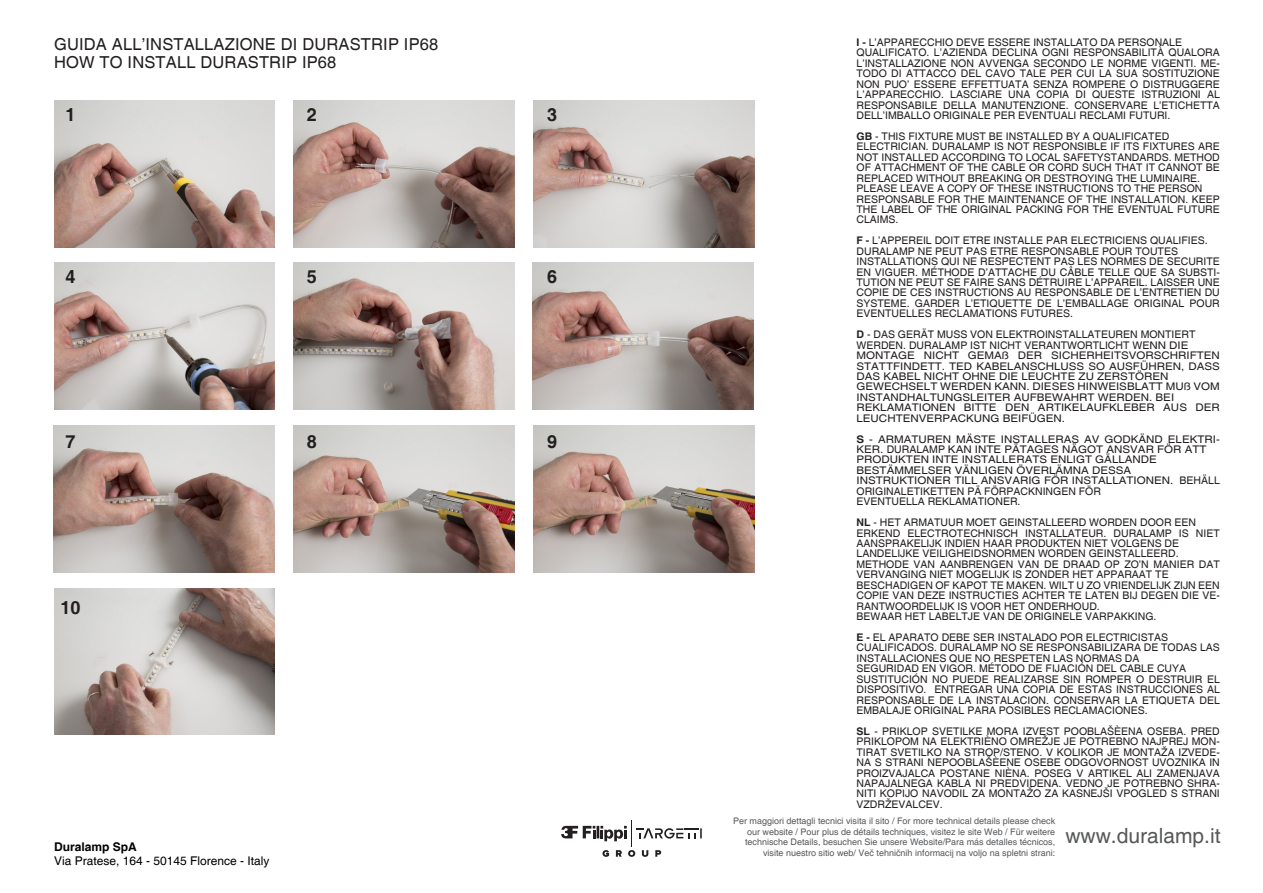
<style>
.page{position:relative;width:1263px;height:893px;background:#fff}
.page>*{position:absolute;margin:0;border:0;box-sizing:border-box;transform-origin:0 0}
.t1{font:21px "Helvetica";color:#57585a}
.t2{font:700 18px "Helvetica";color:#231f20}
.t3{font:16.5px "Helvetica";letter-spacing:.01em;color:#231f20}
.t4{font:12px "Helvetica";color:#000}
.t5{font:700 12px "Helvetica";color:#000}
.t6{font:10.5px/10.5px "Helvetica";color:#231f20;text-align:justify}
.t7{font:10.5px/10.5px "Helvetica";color:#231f20;scale:1.1 1}
.t8{font:9px/10.8px "Helvetica";color:#57585a;text-align:right}
.s1{font-weight:700}
</style>
<div class="page">
<svg style="left:561px;top:820px;width:141px;height:37px"></svg>
<img style="left:54px;top:100px;width:221px;height:147px">
<img style="left:294px;top:100px;width:220px;height:147px">
<img style="left:534px;top:100px;width:220px;height:147px">
<img style="left:54px;top:263px;width:221px;height:147px">
<img style="left:294px;top:263px;width:220px;height:147px">
<img style="left:533px;top:263px;width:220px;height:147px">
<img style="left:54px;top:425px;width:220px;height:147px">
<img style="left:294px;top:425px;width:220px;height:147px">
<img style="left:534px;top:425px;width:220px;height:147px">
<img style="left:54px;top:588px;width:221px;height:147px">
<p class="t3" style="left:54px;top:35px;width:386px">GUIDA ALL’INSTALLAZIONE DI DURASTRIP IP68</p>
<p class="t3" style="left:54px;top:53px;width:284px">HOW TO INSTALL DURASTRIP IP68</p>
<p class="t2" style="left:66px;top:104px;width:12px">1</p>
<p class="t2" style="left:307px;top:104px;width:12px">2</p>
<p class="t2" style="left:547px;top:104px;width:12px">3</p>
<p class="t2" style="left:66px;top:266px;width:12px">4</p>
<p class="t2" style="left:307px;top:266px;width:12px">5</p>
<p class="t2" style="left:547px;top:266px;width:12px">6</p>
<p class="t2" style="left:66px;top:431px;width:12px">7</p>
<p class="t2" style="left:307px;top:431px;width:12px">8</p>
<p class="t2" style="left:547px;top:431px;width:12px">9</p>
<p class="t2" style="left:61px;top:597px;width:22px">10</p>
<p class="t6" style="left:856px;top:37px;width:327px"><span class="s1">I -</span> L’APPARECCHIO DEVE ESSERE INSTALLATO DA PERSONALE</p>
<p class="t6" style="left:856px;top:48px;width:365px">QUALIFICATO. L’AZIENDA DECLINA OGNI RESPONSABILITÀ QUALORA L’INSTALLAZIONE NON AVVENGA SECONDO LE NORME VIGENTI. ME-TODO DI ATTACCO DEL CAVO TALE PER CUI LA SUA SOSTITUZIONE NON PUO’ ESSERE EFFETTUATA SENZA ROMPERE O DISTRUGGERE L’APPARECCHIO. LASCIARE UNA COPIA DI QUESTE ISTRUZIONI AL RESPONSABILE DELLA MANUTENZIONE. CONSERVARE L’ETICHETTA DELL’IMBALLO ORIGINALE PER EVENTUALI RECLAMI FUTURI.</p>
<p class="t6" style="left:856px;top:131px;width:314px"><span class="s1">GB</span> - THIS FIXTURE MUST BE INSTALLED BY A QUALIFICATED</p>
<p class="t6" style="left:856px;top:142px;width:365px">ELECTRICIAN. DURALAMP IS NOT RESPONSIBLE IF ITS FIXTURES ARE NOT INSTALLED ACCORDING TO LOCAL SAFETYSTANDARDS. METHOD OF ATTACHMENT OF THE CABLE OR CORD SUCH THAT IT CANNOT BE REPLACED WITHOUT BREAKING OR DESTROYING THE LUMINAIRE.</p>
<p class="t6" style="left:856px;top:184px;width:348px">PLEASE LEAVE A COPY OF THESE INSTRUCTIONS TO THE PERSON</p>
<p class="t6" style="left:856px;top:194px;width:365px">RESPONSABLE FOR THE MAINTENANCE OF THE INSTALLATION. KEEP THE LABEL OF THE ORIGINAL PACKING FOR THE EVENTUAL FUTURE CLAIMS.</p>
<p class="t6" style="left:856px;top:236px;width:353px"><span class="s1">F -</span> L’APPEREIL DOIT ETRE INSTALLE PAR ELECTRICIENS QUALIFIES.</p>
<p class="t6" style="left:856px;top:246px;width:323px">DURALAMP NE PEUT PAS ETRE RESPONSABLE POUR TOUTES</p>
<p class="t6" style="left:856px;top:257px;width:365px">INSTALLATIONS QUI NE RESPECTENT PAS LES NORMES DE SECURITE EN VIGUER. MÉTHODE D’ATTACHE DU CÂBLE TELLE QUE SA SUBSTI-TUTION NE PEUT SE FAIRE SANS DÉTRUIRE L’APPAREIL. LAISSER UNE COPIE DE CES INSTRUCTIONS AU RESPONSABLE DE L’ENTRETIEN DU SYSTEME. GARDER L’ETIQUETTE DE L’EMBALLAGE ORIGINAL POUR EVENTUELLES RECLAMATIONS FUTURES.</p>
<p class="t6" style="left:856px;top:330px;width:340px"><span class="s1">D</span> - DAS GERÄT MUSS VON ELEKTROINSTALLATEUREN MONTIERT</p>
<p class="t6" style="left:856px;top:340px;width:333px">WERDEN. DURALAMP IST NICHT VERANTWORTLICHT WENN DIE</p>
<p class="t7" style="left:856px;top:351px;width:332px;text-align:justify">MONTAGE NICHT GEMAß DER SICHERHEITSVORSCHRIFTEN STATTFINDETT. TED KABELANSCHLUSS SO AUSFÜHREN, DASS DAS KABEL NICHT OHNE DIE LEUCHTE ZU ZERSTÖREN</p>
<p class="t7" style="left:856px;top:382px;width:332px">GEWECHSELT WERDEN KANN. DIESES HINWEISBLATT MUß VOM<br>INSTANDHALTUNGSLEITER AUFBEWAHRT WERDEN. BEI</p>
<p class="t7" style="left:856px;top:403px;width:332px">REKLAMATIONEN BITTE DEN ARTIKELAUFKLEBER AUS DER<br>LEUCHTENVERPACKUNG BEIFÜGEN.</p>
<p class="t7" style="left:856px;top:434px;width:332px"><span class="s1">S</span> - ARMATUREN MÄSTE INSTALLERAS AV GODKÄND ELEKTRI-<br>KER. DURALAMP KAN INTE PÄTAGES NÄGOT ANSVAR FÖR ATT</p>
<p class="t7" style="left:856px;top:455px;width:275px">PRODUKTEN INTE INSTALLERATS ENLIGT GÄLLANDE</p>
<p class="t7" style="left:856px;top:465px;width:251px">BESTÄMMELSER VÄNLIGEN ÖVERLÄMNA DESSA</p>
<p class="t7" style="left:856px;top:476px;width:332px">INSTRUKTIONER TILL ANSVARIG FÖR INSTALLATIONEN. BEHÄLL<br>ORIGINALETIKETTEN PÄ FÖRPACKNINGEN FÖR</p>
<p class="t6" style="left:856px;top:497px;width:165px">EVENTUELLA REKLAMATIONER.</p>
<p class="t6" style="left:856px;top:517px;width:341px"><span class="s1">NL</span> - HET ARMATUUR MOET GEINSTALLEERD WORDEN DOOR EEN</p>
<p class="t6" style="left:856px;top:528px;width:365px">ERKEND ELECTROTECHNISCH INSTALLATEUR. DURALAMP IS NIET<br>AANSPRAKELIJK INDIEN HAAR PRODUKTEN NIET VOLGENS DE</p>
<p class="t6" style="left:856px;top:549px;width:324px">LANDELIJKE VEILIGHEIDSNORMEN WORDEN GEINSTALLEERD.</p>
<p class="t6" style="left:856px;top:559px;width:365px">METHODE VAN AANBRENGEN VAN DE DRAAD OP ZO’N MANIER DAT<br>VERVANGING NIET MOGELIJK IS ZONDER HET APPARAAT TE</p>
<p class="t6" style="left:856px;top:580px;width:365px">BESCHADIGEN OF KAPOT TE MAKEN. WILT U ZO VRIENDELIJK ZIJN EEN COPIE VAN DEZE INSTRUCTIES ACHTER TE LATEN BIJ DEGEN DIE VE-RANTWOORDELIJK IS VOOR HET ONDERHOUD.</p>
<p class="t6" style="left:856px;top:611px;width:301px">BEWAAR HET LABELTJE VAN DE ORIGINELE VARPAKKING.</p>
<p class="t6" style="left:856px;top:632px;width:313px"><span class="s1">E -</span> EL APARATO DEBE SER INSTALADO POR ELECTRICISTAS</p>
<p class="t6" style="left:856px;top:643px;width:365px">CUALIFICADOS. DURALAMP NO SE RESPONSABILIZARA DE TODAS LAS<br>INSTALLACIONES QUE NO RESPETEN LAS NORMAS DA</p>
<p class="t6" style="left:856px;top:664px;width:331px">SEGURIDAD EN VIGOR. MÉTODO DE FIJACIÓN DEL CABLE CUYA</p>
<p class="t6" style="left:856px;top:674px;width:365px">SUSTITUCIÓN NO PUEDE REALIZARSE SIN ROMPER O DESTRUIR EL DISPOSITIVO. ENTREGAR UNA COPIA DE ESTAS INSTRUCCIONES AL RESPONSABLE DE LA INSTALACION. CONSERVAR LA ETIQUETA DEL EMBALAJE ORIGINAL PARA POSIBLES RECLAMACIONES.</p>
<p class="t6" style="left:856px;top:726px;width:365px"><span class="s1">SL</span> - PRIKLOP SVETILKE MORA IZVEST POOBLAŠÈENA OSEBA. PRED PRIKLOPOM NA ELEKTRIÈNO OMREŽJE JE POTREBNO NAJPREJ MON-TIRAT SVETILKO NA STROP/STENO. V KOLIKOR JE MONTAŽA IZVEDE-NA S STRANI NEPOOBLAŠÈENE OSEBE ODGOVORNOST UVOZNIKA IN PROIZVAJALCA POSTANE NIÈNA. POSEG V ARTIKEL ALI ZAMENJAVA NAPAJALNEGA KABLA NI PREDVIDENA. VEDNO JE POTREBNO SHRA-NITI KOPIJO NAVODIL ZA MONTAŽO ZA KASNEJŠI VPOGLED S STRANI VZDRŽEVALCEV.</p>
<p class="t5" style="left:54px;top:839px;width:84px">Duralamp SpA</p>
<p class="t4" style="left:54px;top:854px;width:217px">Via Pratese, 164 - 50145 Florence - Italy</p>
<p class="t8" style="left:733px;top:816px;width:324px">Per maggiori dettagli tecnici visita il sito / For more technical details please check our website / Pour plus de détails techniques, visitez le site Web / Für weitere technische Details, besuchen Sie unsere Website/Para más detalles técnicos, visite nuestro sitio web/ Več tehničnih informacij na voljo na spletni strani:</p>
<p class="t1" style="left:1065px;top:823px;width:157px">www.duralamp.it</p>
</div>
